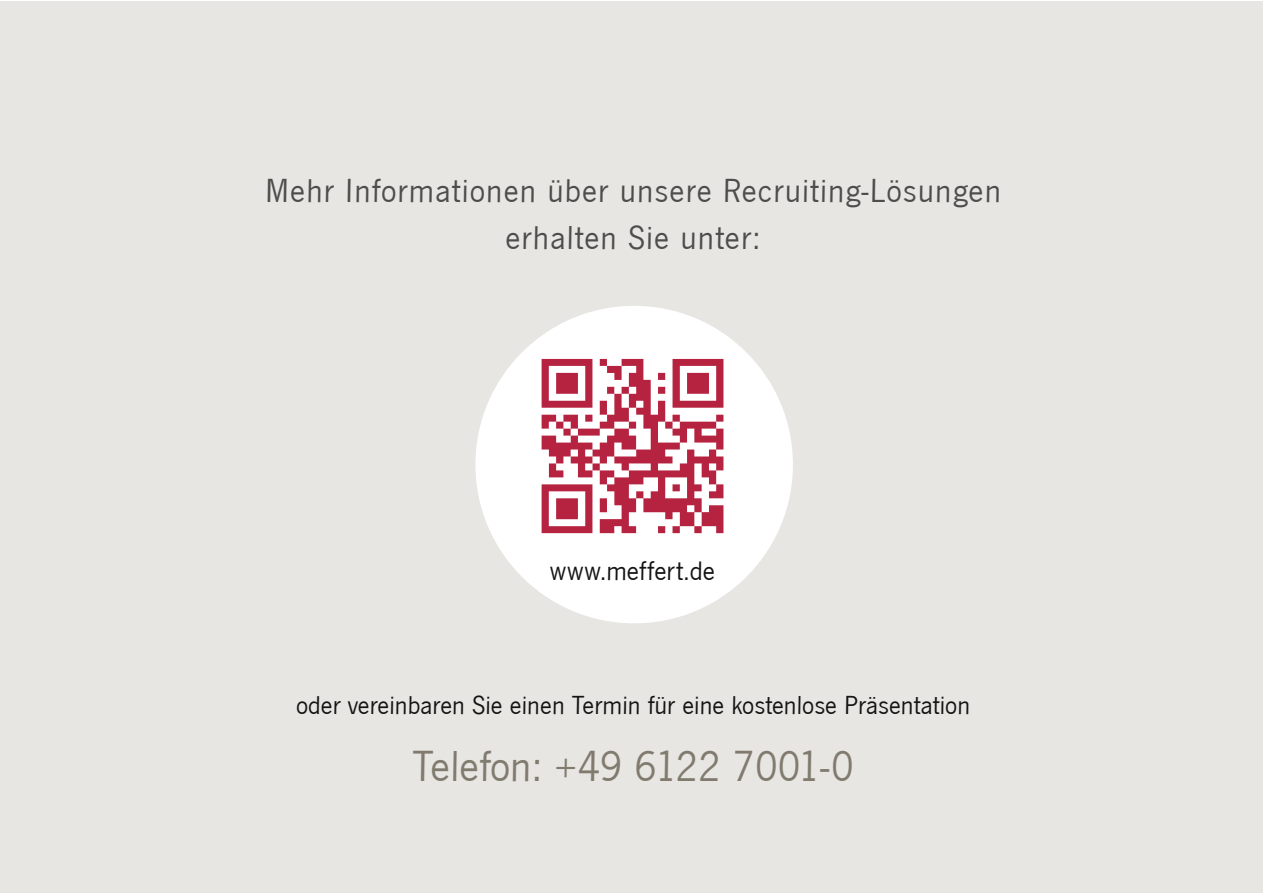
<style>
.page{position:relative;width:1263px;height:893px;background:#fff}
.page>*{position:absolute;margin:0;border:0;box-sizing:border-box;transform-origin:0 0}
.t1{font:45px "News Got T";color:#807b6e}
.t2{font:34.5px/47.5px "News Got T";letter-spacing:.035em;color:#4d4d4c;text-align:center}
.t3{font:28.05px "News Got T";color:#131413}
.t4{font:27px "News Got T";letter-spacing:.01em;color:#131413}
</style>
<div class="page">
<div style="left:0;top:1px;width:1263px;height:891px;background:#e8e6e2"></div>
<div style="left:475px;top:306px;width:318px;height:317px;background:#fff;border-radius:50%"></div>
<img style="left:541px;top:358px;width:183px;height:176px">
<p class="t2" style="left:265px;top:167px;width:738px">Mehr Informationen über unsere Recruiting-Lösungen erhalten Sie unter:</p>
<p class="t3" style="left:550px;top:555px;width:167px">www.meffert.de</p>
<p class="t4" style="left:296px;top:690px;width:676px">oder vereinbaren Sie einen Termin für eine kostenlose Präsentation</p>
<h1 class="t1" style="left:413px;top:742px;width:443px">Telefon: +49 6122 7001-0</h1>
</div>
